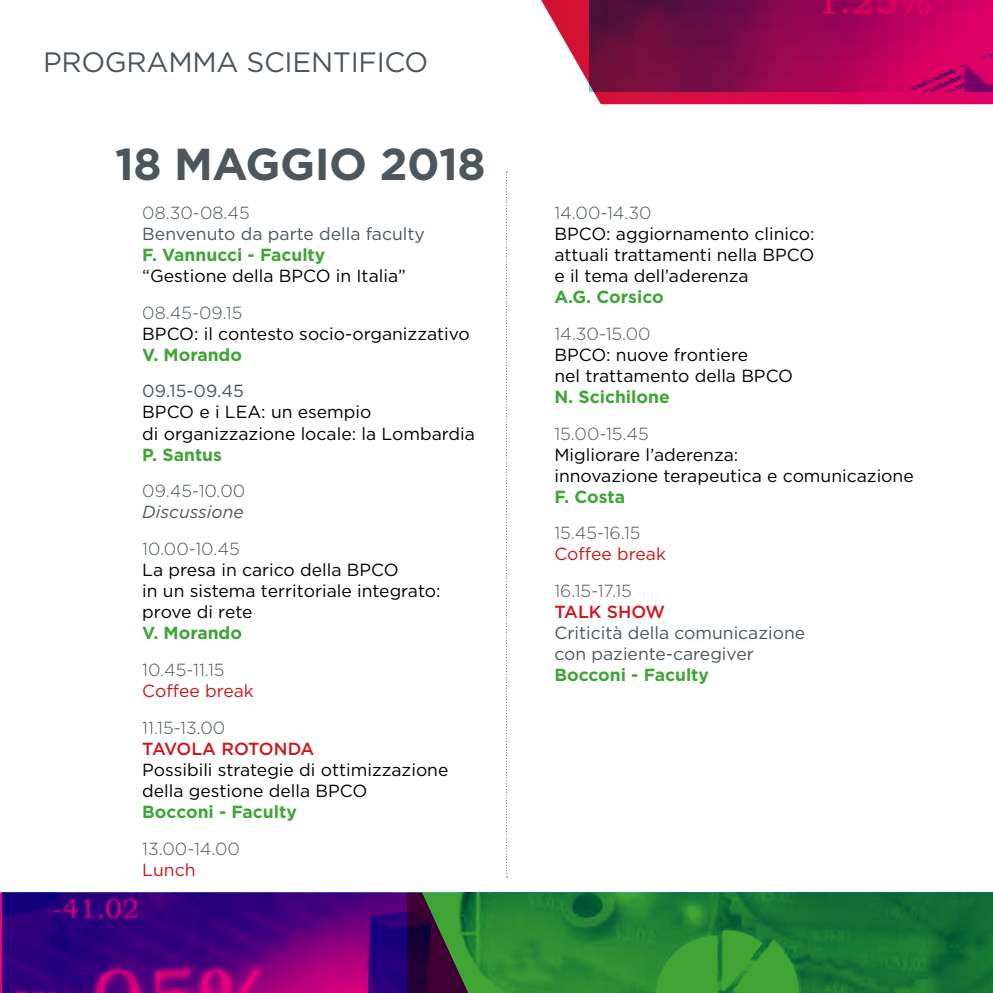
<style>
.page{position:relative;width:993px;height:993px;background:#fff}
.page>*{position:absolute;margin:0;border:0;box-sizing:border-box;transform-origin:0 0}
.t1{font:700 44.62px "Gotham";letter-spacing:-.01em;color:#4c565c}
.t2{font:28px "Gotham";letter-spacing:-.01em;color:#4c565c}
.t3{font:17.5px/21px "Gotham";color:#000}
.t4{font:300 17.5px "Gotham";color:#4c565c}
.t5{font:700 17.5px "Gotham";color:#3fa535}
.t6{font:17.5px/21px "Gotham";color:#4c565c}
.t7{font:17.5px "Gotham";color:#cd171a}
.t8{font:500 17.5px "Gotham";letter-spacing:-.04em;color:#cd171a}
.t9{font:italic 17.5px "Gotham";color:#4c565c}
.t10{font:500 17.5px "Gotham";color:#cd171a}
</style>
<div class="page">
<svg style="left:0;top:892px;width:407px;height:100px;background:#50007d"></svg>
<svg style="left:407px;top:892px;width:585px;height:100px;background:#227c35"></svg>
<svg style="left:967px;top:896px;width:25px;height:96px;background:#117035"></svg>
<svg style="left:506px;top:172px;width:1px;height:705px"></svg>
<svg style="left:541px;top:0;width:451px;height:104px;background:#a71a5d"></svg>
<h2 class="t2" style="left:43px;top:44px;width:386px">PROGRAMMA SCIENTIFICO</h2>
<h1 class="t1" style="left:115px;top:134px;width:372px">18 MAGGIO 2018</h1>
<p class="t4" style="left:142px;top:201px;width:109px">08.30-08.45</p>
<p class="t6" style="left:142px;top:223px;width:284px">Benvenuto da parte della faculty</p>
<p class="t5" style="left:142px;top:243px;width:184px">F. Vannucci - Faculty</p>
<p class="t3" style="left:142px;top:265px;width:265px">“Gestione della BPCO in Italia”</p>
<p class="t4" style="left:142px;top:301px;width:101px">08.45-09.15</p>
<p class="t3" style="left:142px;top:322px;width:329px">BPCO: il contesto socio-organizzativo</p>
<p class="t5" style="left:142px;top:343px;width:101px">V. Morando</p>
<p class="t6" style="left:142px;top:380px;width:103px">09.15-09.45</p>
<p class="t3" style="left:142px;top:401px;width:334px">BPCO e i LEA: un esempio<br>di organizzazione locale: la Lombardia</p>
<p class="t5" style="left:142px;top:442px;width:81px">P. Santus</p>
<p class="t4" style="left:142px;top:480px;width:104px">09.45-10.00</p>
<p class="t9" style="left:142px;top:500px;width:103px">Discussione</p>
<p class="t4" style="left:142px;top:537px;width:99px">10.00-10.45</p>
<p class="t3" style="left:142px;top:559px;width:300px">La presa in carico della BPCO<br>in un sistema territoriale integrato: prove di rete</p>
<p class="t5" style="left:142px;top:621px;width:101px">V. Morando</p>
<p class="t4" style="left:142px;top:658px;width:84px">10.45-11.15</p>
<p class="t7" style="left:142px;top:679px;width:113px">Coffee break</p>
<p class="t4" style="left:142px;top:716px;width:85px">11.15-13.00</p>
<p class="t8" style="left:142px;top:736px;width:173px">TAVOLA ROTONDA</p>
<p class="t3" style="left:142px;top:758px;width:307px">Possibili strategie di ottimizzazione della gestione della BPCO</p>
<p class="t5" style="left:142px;top:799px;width:156px">Bocconi - Faculty</p>
<p class="t4" style="left:142px;top:837px;width:99px">13.00-14.00</p>
<p class="t7" style="left:142px;top:857px;width:55px">Lunch</p>
<p class="t4" style="left:554px;top:201px;width:99px">14.00-14.30</p>
<p class="t3" style="left:554px;top:223px;width:261px;text-align:justify">BPCO: aggiornamento clinico: attuali trattamenti nella BPCO e il tema dell’aderenza</p>
<p class="t5" style="left:554px;top:285px;width:111px">A.G. Corsico</p>
<p class="t4" style="left:554px;top:322px;width:98px">14.30-15.00</p>
<p class="t3" style="left:554px;top:343px;width:240px">BPCO: nuove frontiere<br>nel trattamento della BPCO</p>
<p class="t5" style="left:554px;top:385px;width:117px">N. Scichilone</p>
<p class="t4" style="left:554px;top:422px;width:96px">15.00-15.45</p>
<p class="t3" style="left:554px;top:443px;width:361px">Migliorare l’aderenza:<br>innovazione terapeutica e comunicazione</p>
<p class="t5" style="left:554px;top:484px;width:72px">F. Costa</p>
<p class="t4" style="left:554px;top:522px;width:87px">15.45-16.15</p>
<p class="t7" style="left:554px;top:542px;width:113px">Coffee break</p>
<p class="t4" style="left:554px;top:579px;width:79px">16.15-17.15</p>
<p class="t10" style="left:554px;top:600px;width:112px">TALK SHOW</p>
<p class="t6" style="left:554px;top:622px;width:252px">Criticità della comunicazione con paziente-caregiver</p>
<p class="t5" style="left:554px;top:663px;width:156px">Bocconi - Faculty</p>
</div>
